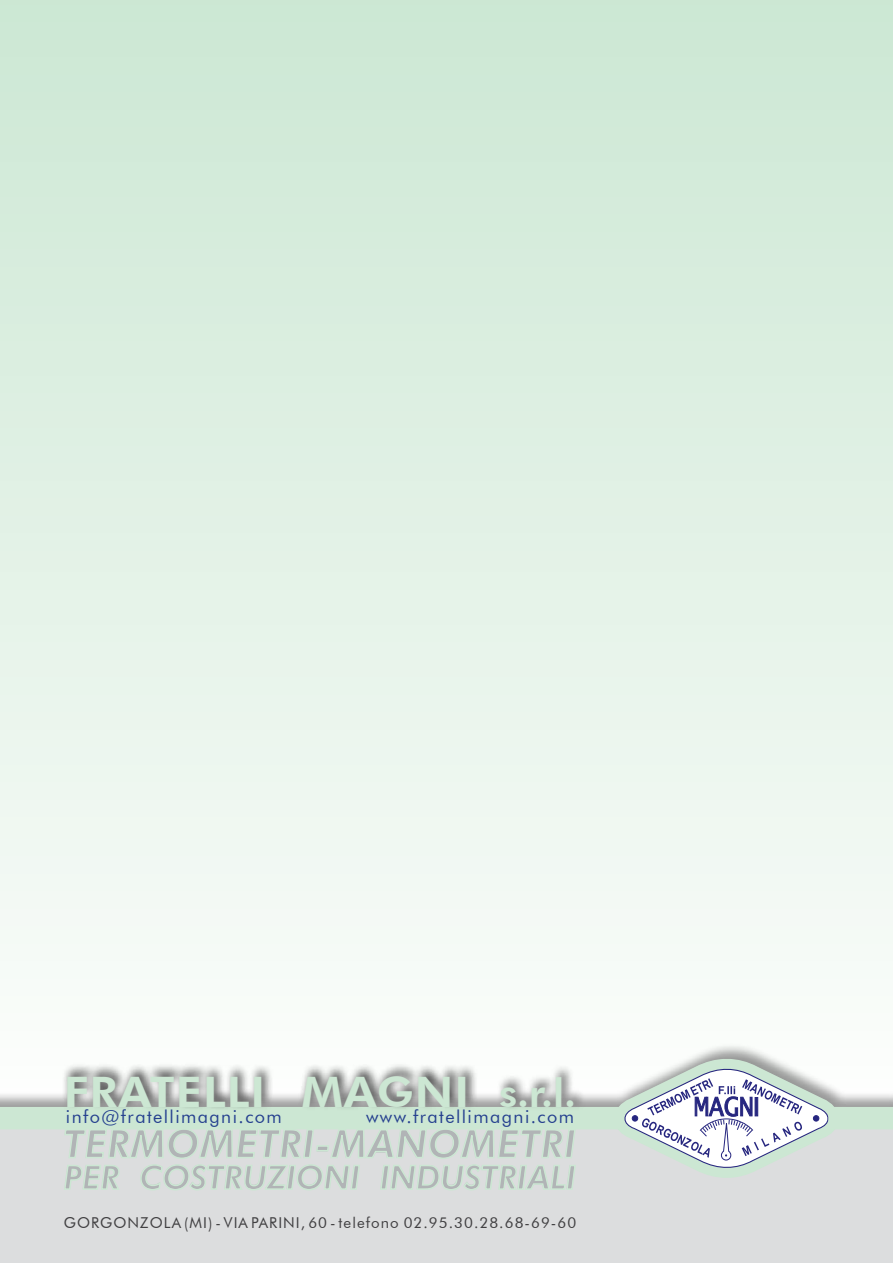
<style>
.page{position:relative;width:893px;height:1263px;background:#fff}
.page>*{position:absolute;margin:0;border:0;box-sizing:border-box;transform-origin:0 0}
.t1{font:800 42px "Futura BT";letter-spacing:.02em;color:#cce7d3;scale:1.1 1}
.t2{font:italic 800 39px "Futura BT";letter-spacing:.01em;color:#b1b4b6}
.t3{font:italic 800 33px "Futura BT";letter-spacing:-.01em;color:#b1b4b6}
.t4{font:18px "Futura BT";letter-spacing:.08em;color:#25408f}
.t5{font:15px "Futura BT";letter-spacing:.07em;color:#414042}
.s1{font-size:39px}
</style>
<div class="page">
<div style="left:0;top:0;width:893px;height:1113px;background:linear-gradient(to bottom,#cce7d3,#fcfdfc)"></div>
<div style="left:0;top:1043px;width:893px;height:220px;background:#000;opacity:.4"></div>
<hr style="left:889px;top:1043px;width:4px;height:220px;background:#000;opacity:.4">
<div style="left:0;top:1127px;width:893px;height:136px;background:#dcddde"></div>
<svg style="left:609px;top:1061px;width:235px;height:117px"></svg>
<div style="left:0;top:1107px;width:621px;height:22px;background:#cce7d3"></div>
<div style="left:828px;top:1107px;width:65px;height:22px;background:#cce7d3"></div>
<svg style="left:63px;top:887px;width:514px;height:303px"></svg>
<div style="left:62px;top:1062px;width:524px;height:49px;background:#000;opacity:.75"></div>
<h1 class="t1" style="left:64px;top:1066px;width:467px">FRATELLI MAGNI <span class="s1">s.r.l.</span></h1>
<p class="t4" style="left:66px;top:1105px;width:217px">info@fratellimagni.com</p>
<p class="t4" style="left:366px;top:1105px;width:209px">www.fratellimagni.com</p>
<h2 class="t2" style="left:64px;top:1120px;width:514px">TERMOMETRI-MANOMETRI</h2>
<h3 class="t3" style="left:64px;top:1157px;width:514px">PER COSTRUZIONI INDUSTRIALI</h3>
<p class="t5" style="left:64px;top:1213px;width:514px">GORGONZOLA (MI) - VIA PARINI, 60 - telefono 02.95.30.28.68-69-60</p>
</div>
